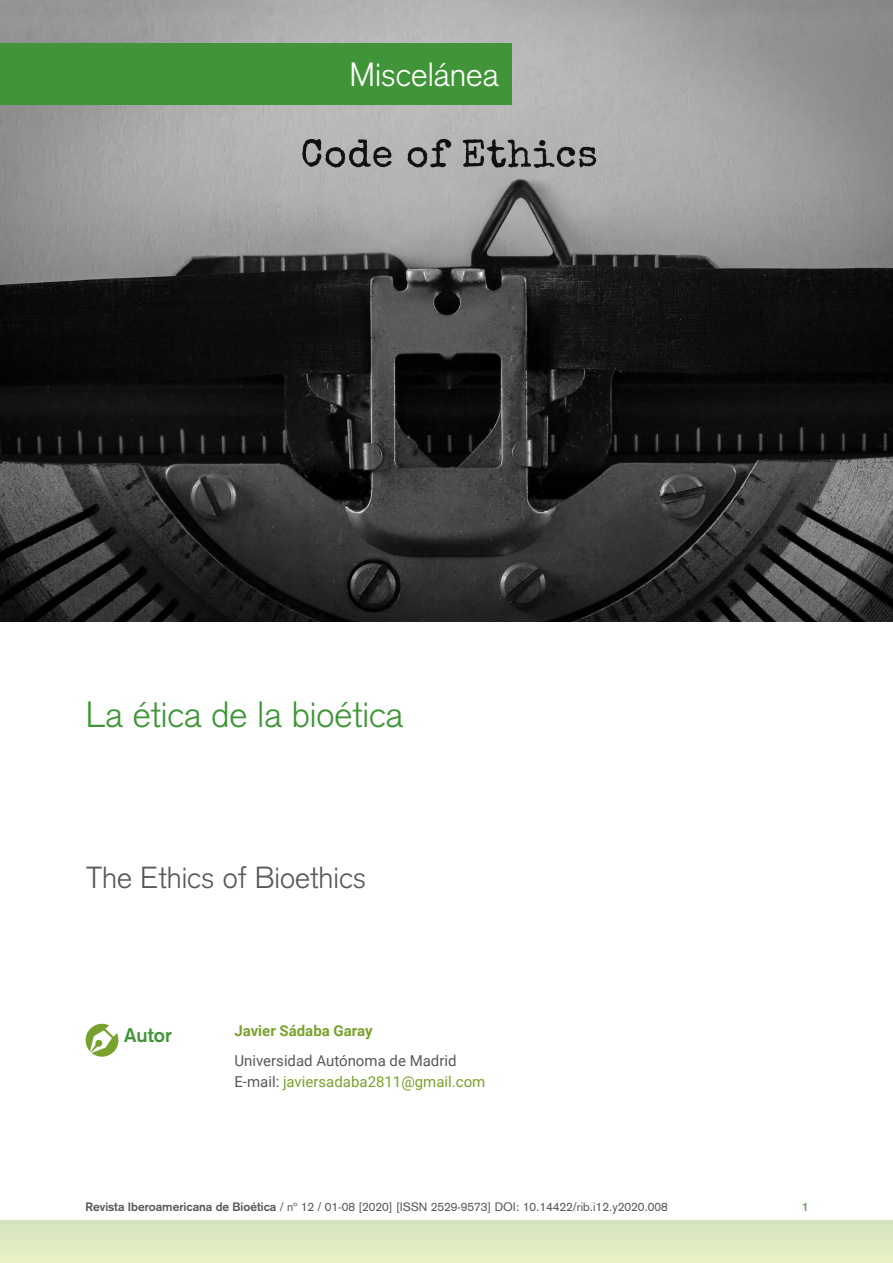
<style>
.page{position:relative;width:893px;height:1263px;background:#fff}
.page>*{position:absolute;margin:0;border:0;box-sizing:border-box;transform-origin:0 0}
.t1{font:300 36px "Akzidenz Grotesk";color:#3f9537}
.t2{font:300 33px "Akzidenz Grotesk";color:#fff}
.t3{font:300 30px "Akzidenz Grotesk";color:#57585a}
.t4{font:700 19.5px "Akzidenz Grotesk";color:#3f9537}
.t5{font:15px "Roboto";color:#78a22d}
.t6{font:15px "Roboto";color:#57585a}
._03_autor{font:700 15px "Roboto";color:#78a22d}
.t7{font:12px "Akzidenz Grotesk";color:#57585a}
.t8{font:700 12px "Akzidenz Grotesk";color:#66a554}
.s1{color:#57585a}
.s2{font-weight:700}
</style>
<div class="page">
<div style="left:0;top:1220px;width:893px;height:43px;background:#deeac2"></div>
<img style="left:0;top:0;width:893px;height:621px">
<div style="left:0;top:43px;width:511px;height:61px;background:#3f9537"></div>
<div style="left:86px;top:1024px;width:32px;height:33px;background:#78a22d;border-radius:50%"></div>
<svg style="left:90px;top:1025px;width:28px;height:28px"></svg>
<p class="t2" style="left:349px;top:55px;width:151px">Miscelánea</p>
<p class="t1" style="left:86px;top:693px;width:319px">La ética de la bioética</p>
<p class="t3" style="left:86px;top:860px;width:282px">The Ethics of Bioethics</p>
<p class="t4" style="left:124px;top:1023px;width:49px">Autor</p>
<p class="_03_autor" style="left:234px;top:1020px;width:140px">Javier Sádaba Garay</p>
<p class="t6" style="left:234px;top:1050px;width:224px">Universidad Autónoma de Madrid</p>
<p class="t5" style="left:234px;top:1071px;width:252px"><span class="s1">E-mail:</span> javiersadaba2811@gmail.com</p>
<p class="t7" style="left:86px;top:1199px;width:584px"><span class="s2">Revista Iberoamericana de Bioética</span> / nº 12 / 01-08 [2020] [ISSN 2529-9573] DOI: 10.14422/rib.i12.y2020.008</p>
<p class="t8" style="left:802px;top:1199px;width:8px">1</p>
</div>
